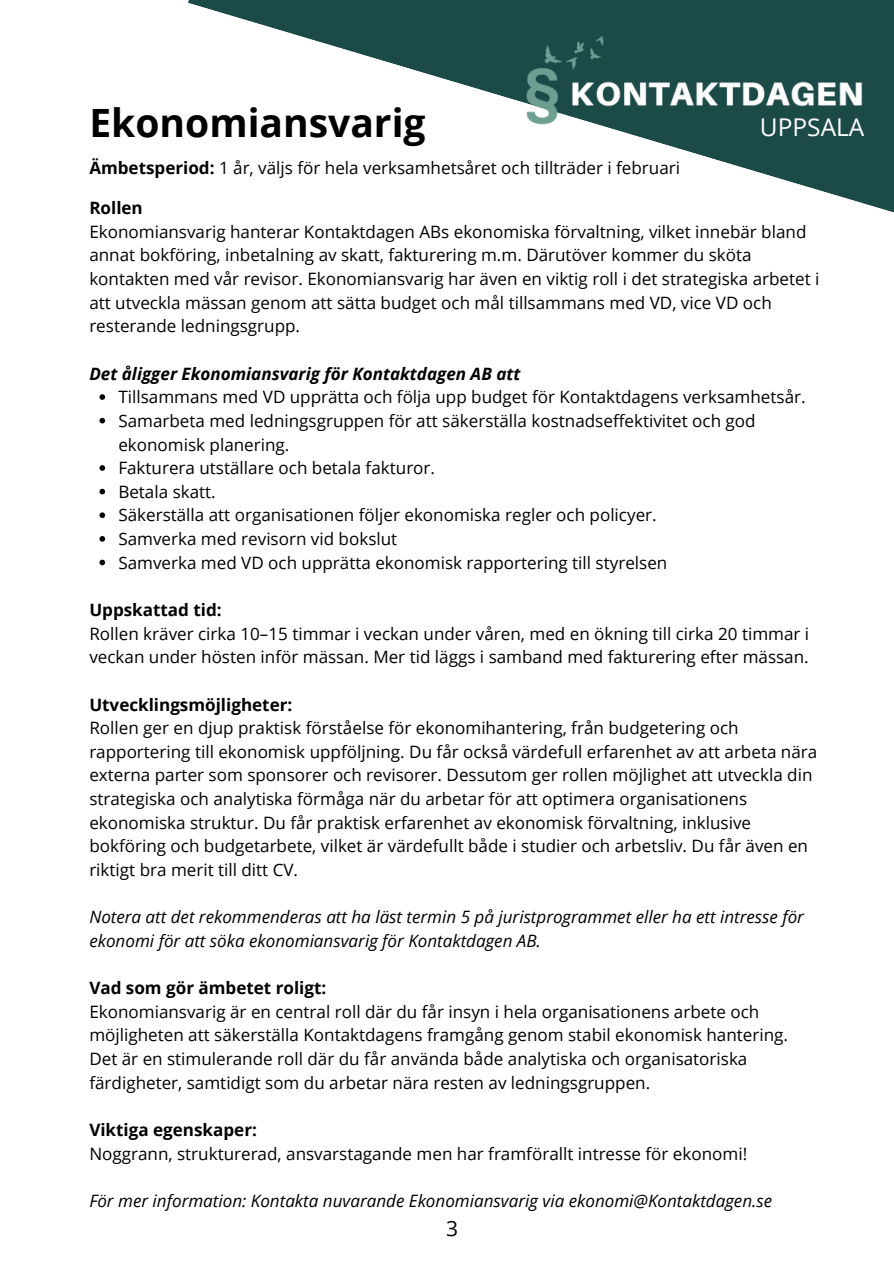
<style>
.page{position:relative;width:894px;height:1264px;background:#fff}
.page>*{position:absolute;margin:0;border:0;box-sizing:border-box;transform-origin:0 0}
.t1{font:700 39px "Open Sans";color:#000}
.t2{font:24.45px "Open Sans";color:#fff}
.t3{font:21px "Open Sans";color:#000}
.t4{font:17.1px/23.7px "Open Sans";color:#000}
.t5{font:italic 17.1px/23.7px "Open Sans";color:#000}
.t6{font:700 17.1px "Open Sans";color:#000}
.t7{font:italic 700 17.1px "Open Sans";color:#000}
.s1{font-weight:700}
</style>
<div class="page">
<svg style="left:188px;top:0;width:705px;height:212px"></svg>
<img style="left:475px;top:37px;width:397px;height:105px">
<svg style="left:99px;top:394px;width:6px;height:6px"></svg>
<svg style="left:99px;top:418px;width:6px;height:5px"></svg>
<svg style="left:99px;top:465px;width:6px;height:6px"></svg>
<svg style="left:99px;top:489px;width:6px;height:5px"></svg>
<svg style="left:99px;top:512px;width:6px;height:6px"></svg>
<svg style="left:99px;top:536px;width:6px;height:5px"></svg>
<svg style="left:99px;top:559px;width:6px;height:6px"></svg>
<h1 class="t1" style="left:89px;top:95px;width:337px">Ekonomiansvarig</h1>
<h2 class="t2" style="left:759px;top:110px;width:106px">UPPSALA</h2>
<p class="t4" style="left:89px;top:155px;width:592px"><span class="s1">Ämbetsperiod:</span> 1 år, väljs för hela verksamhetsåret och tillträder i februari</p>
<p class="t6" style="left:89px;top:196px;width:55px">Rollen</p>
<p class="t4" style="left:89px;top:219px;width:731px">Ekonomiansvarig hanterar Kontaktdagen ABs ekonomiska förvaltning, vilket innebär bland annat bokföring, inbetalning av skatt, fakturering m.m. Därutöver kommer du sköta kontakten med vår revisor. Ekonomiansvarig har även en viktig roll i det strategiska arbetet i att utveckla mässan genom att sätta budget och mål tillsammans med VD, vice VD och resterande ledningsgrupp.</p>
<p class="t7" style="left:89px;top:361px;width:432px">Det åligger Ekonomiansvarig för Kontaktdagen AB att</p>
<h3 class="t4" style="left:118px;top:385px;width:688px">Tillsammans med VD upprätta och följa upp budget för Kontaktdagens verksamhetsår.</h3>
<p class="t4" style="left:118px;top:408px;width:638px">Samarbeta med ledningsgruppen för att säkerställa kostnadseffektivitet och god ekonomisk planering.</p>
<p class="t4" style="left:118px;top:455px;width:318px">Fakturera utställare och betala fakturor.</p>
<p class="t4" style="left:118px;top:479px;width:99px">Betala skatt.</p>
<p class="t4" style="left:118px;top:503px;width:539px">Säkerställa att organisationen följer ekonomiska regler och policyer.</p>
<p class="t4" style="left:118px;top:526px;width:280px">Samverka med revisorn vid bokslut</p>
<p class="t4" style="left:118px;top:550px;width:550px">Samverka med VD och upprätta ekonomisk rapportering till styrelsen</p>
<p class="t6" style="left:89px;top:597px;width:134px">Uppskattad tid:</p>
<p class="t4" style="left:89px;top:621px;width:721px">Rollen kräver cirka 10–15 timmar i veckan under våren, med en ökning till cirka 20 timmar i veckan under hösten inför mässan. Mer tid läggs i samband med fakturering efter mässan.</p>
<p class="t6" style="left:89px;top:692px;width:204px">Utvecklingsmöjligheter:</p>
<p class="t4" style="left:89px;top:715px;width:729px">Rollen ger en djup praktisk förståelse för ekonomihantering, från budgetering och rapportering till ekonomisk uppföljning. Du får också värdefull erfarenhet av att arbeta nära externa parter som sponsorer och revisorer. Dessutom ger rollen möjlighet att utveckla din strategiska och analytiska förmåga när du arbetar för att optimera organisationens ekonomiska struktur. Du får praktisk erfarenhet av ekonomisk förvaltning, inklusive bokföring och budgetarbete, vilket är värdefullt både i studier och arbetsliv. Du får även en riktigt bra merit till ditt CV.</p>
<p class="t5" style="left:89px;top:904px;width:716px">Notera att det rekommenderas att ha läst termin 5 på juristprogrammet eller ha ett intresse för ekonomi för att söka ekonomiansvarig för Kontaktdagen AB.</p>
<p class="t6" style="left:89px;top:975px;width:238px">Vad som gör ämbetet roligt:</p>
<p class="t4" style="left:89px;top:999px;width:700px">Ekonomiansvarig är en central roll där du får insyn i hela organisationens arbete och möjligheten att säkerställa Kontaktdagens framgång genom stabil ekonomisk hantering.<br>Det är en stimulerande roll där du får använda både analytiska och organisatoriska färdigheter, samtidigt som du arbetar nära resten av ledningsgruppen.</p>
<p class="t6" style="left:89px;top:1117px;width:169px">Viktiga egenskaper:</p>
<p class="t4" style="left:89px;top:1141px;width:659px">Noggrann, strukturerad, ansvarstagande men har framförallt intresse för ekonomi!</p>
<p class="t5" style="left:89px;top:1188px;width:684px">För mer information: Kontakta nuvarande Ekonomiansvarig via ekonomi@Kontaktdagen.se</p>
<p class="t3" style="left:446px;top:1213px;width:13px">3</p>
</div>
